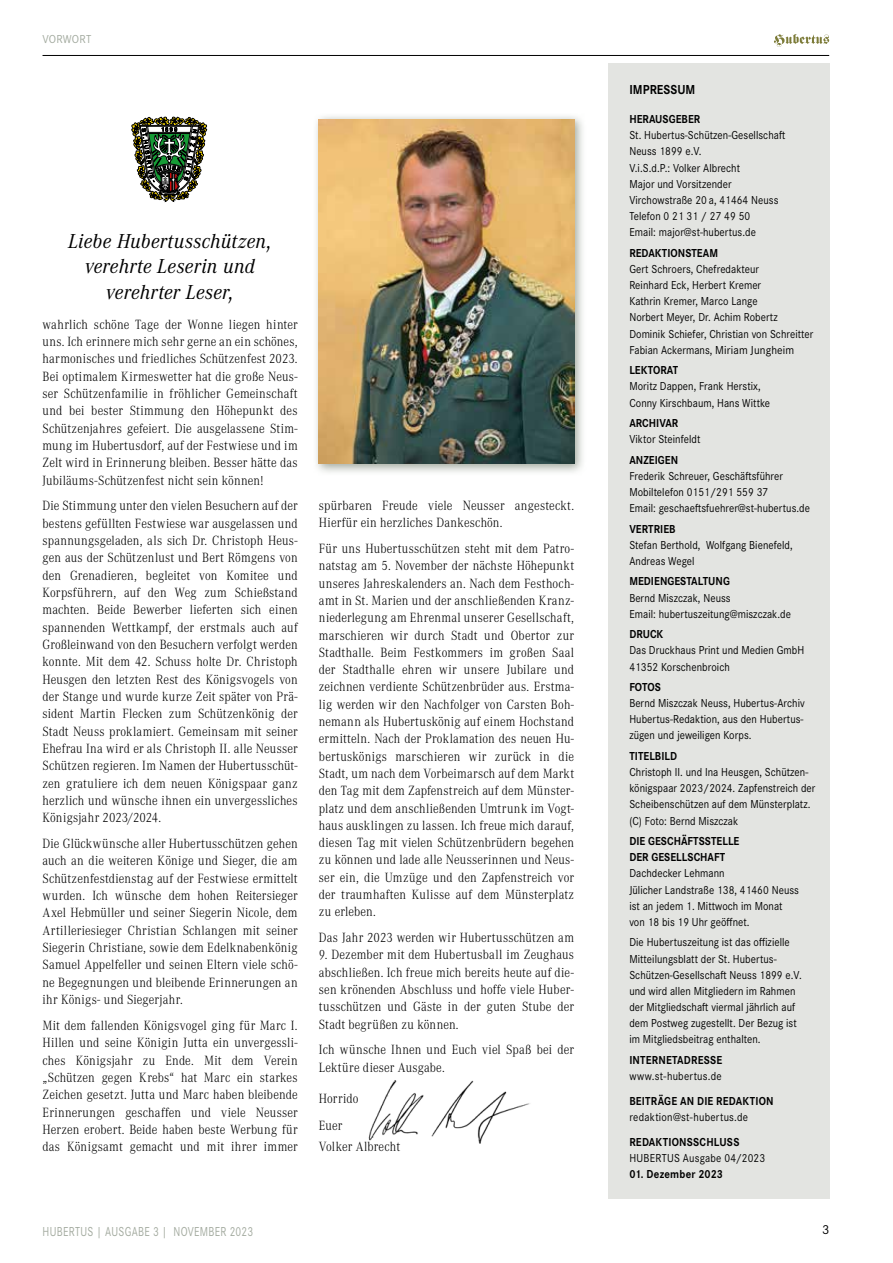
<style>
.page{position:relative;width:893px;height:1263px;background:#fff}
.page>*{position:absolute;margin:0;border:0;box-sizing:border-box;transform-origin:0 0}
.t1{font:italic 21px/25.2px "Corporate A Pro";letter-spacing:.02em;color:#000;text-align:center;scale:.95 1}
.t2{font:300 13.8px/17.2px "Corporate A Pro";letter-spacing:.015em;color:#000;text-align:justify;scale:.9 1}
.t3{font:13.5px "Corporate S Pro";letter-spacing:.03em;color:#a3aa9f;scale:.8 1}
.t4{font:700 13.5px "Corporate S Pro";letter-spacing:.005em;color:#000;scale:.9 1}
.t5{font:13.5px "Corporate S Pro";color:#000}
.t6{font:12px/16.2px "Corporate S Pro";letter-spacing:.005em;color:#000;scale:.9 1}
.t7{font:700 12px/16.2px "Corporate S Pro";letter-spacing:.005em;color:#000;scale:.9 1}
.t8{font:12px "Corporate S Pro";letter-spacing:.025em;color:#000;scale:.9 1}
.t9{font:12px "Corporate S Pro";letter-spacing:.01em;color:#a3aa9f;scale:.95 1}
</style>
<div class="page">
<hr style="left:43px;top:55px;width:786px;height:1px;background:#000">
<svg style="left:774px;top:34px;width:55px;height:13px"></svg>
<img style="left:368px;top:1080px;width:162px;height:64px">
<div style="left:608px;top:64px;width:221px;height:1135px;background:#e3e4e1"></div>
<svg style="left:316px;top:116px;width:267px;height:357px"></svg>
<img style="left:319px;top:119px;width:255px;height:344px">
<svg style="left:131px;top:117px;width:76px;height:85px"></svg>
<p class="t9" style="left:43px;top:30px;width:53px">VORWORT</p>
<h1 class="t1" style="left:68px;top:228px;width:216px">Liebe Hubertusschützen, verehrte Leserin und verehrter Leser,</h1>
<p class="t2" style="left:43px;top:315px;width:285px">wahrlich schöne Tage der Wonne liegen hinter uns. Ich erinnere mich sehr gerne an ein schönes, harmonisches und friedliches Schützenfest 2023.<br>Bei optimalem Kirmeswetter hat die große Neus&shy;ser Schützenfamilie in fröhlicher Gemeinschaft und bei bester Stimmung den Höhepunkt des Schützenjahres gefeiert. Die ausgelassene Stim&shy;mung im Hubertusdorf, auf der Festwiese und im Zelt wird in Erinnerung bleiben. Besser hätte das Jubiläums-Schützenfest nicht sein können!</p>
<p class="t2" style="left:43px;top:497px;width:285px">Die Stimmung unter den vielen Besuchern auf der bestens gefüllten Festwiese war ausgelassen und spannungsgeladen, als sich Dr. Christoph Heus&shy;gen aus der Schützenlust und Bert Römgens von den Grenadieren, begleitet von Komitee und Korpsführern, auf den Weg zum Schießstand machten. Beide Bewerber lieferten sich einen spannenden Wettkampf, der erstmals auch auf Großleinwand von den Besuchern verfolgt werden konnte. Mit dem 42. Schuss holte Dr. Christoph Heusgen den letzten Rest des Königsvogels von der Stange und wurde kurze Zeit später von Prä&shy;sident Martin Flecken zum Schützenkönig der Stadt Neuss proklamiert. Gemeinsam mit seiner Ehefrau Ina wird er als Christoph II. alle Neusser Schützen regieren. Im Namen der Hubertusschüt&shy;zen gratuliere ich dem neuen Königspaar ganz herzlich und wünsche ihnen ein unvergessliches Königsjahr 2023/2024.</p>
<p class="t2" style="left:43px;top:834px;width:285px">Die Glückwünsche aller Hubertusschützen gehen auch an die weiteren Könige und Sieger, die am Schützenfestdienstag auf der Festwiese ermittelt wurden. Ich wünsche dem hohen Reitersieger Axel Hebmüller und seiner Siegerin Nicole, dem Artilleriesieger Christian Schlangen mit seiner Siegerin Christiane, sowie dem Edelknabenkönig Samuel Appelfeller und seinen Eltern viele schö&shy;ne Begegnungen und bleibende Erinnerungen an ihr Königs- und Siegerjahr.</p>
<p class="t2" style="left:43px;top:1016px;width:285px">Mit dem fallenden Königsvogel ging für Marc I.<br>Hillen und seine Königin Jutta ein unvergessli&shy;ches Königsjahr zu Ende. Mit dem Verein „Schützen gegen Krebs“ hat Marc ein starkes Zeichen gesetzt. Jutta und Marc haben bleibende Erinnerungen geschaffen und viele Neusser Herzen erobert. Beide haben beste Werbung für das Königsamt gemacht und mit ihrer immer</p>
<p class="t2" style="left:319px;top:496px;width:285px">spürbaren Freude viele Neusser angesteckt.<br>Hierfür ein herzliches Dankeschön.</p>
<p class="t2" style="left:319px;top:539px;width:285px">Für uns Hubertusschützen steht mit dem Patro&shy;natstag am 5. November der nächste Höhepunkt unseres Jahreskalenders an. Nach dem Festhoch&shy;amt in St. Marien und der anschließenden Kranz&shy;niederlegung am Ehrenmal unserer Gesellschaft, marschieren wir durch Stadt und Obertor zur Stadthalle. Beim Festkommers im großen Saal der Stadthalle ehren wir unsere Jubilare und zeichnen verdiente Schützenbrüder aus. Erstma&shy;lig werden wir den Nachfolger von Carsten Boh&shy;nemann als Hubertuskönig auf einem Hochstand ermitteln. Nach der Proklamation des neuen Hu&shy;bertuskönigs marschieren wir zurück in die Stadt, um nach dem Vorbeimarsch auf dem Markt den Tag mit dem Zapfenstreich auf dem Münster&shy;platz und dem anschließenden Umtrunk im Vogt&shy;haus ausklingen zu lassen. Ich freue mich darauf, diesen Tag mit vielen Schützenbrüdern begehen zu können und lade alle Neusserinnen und Neus&shy;ser ein, die Umzüge und den Zapfenstreich vor der traumhaften Kulisse auf dem Münsterplatz zu erleben.</p>
<p class="t2" style="left:319px;top:928px;width:285px">Das Jahr 2023 werden wir Hubertusschützen am</p>
<p class="t2" style="left:319px;top:946px;width:285px">9. Dezember mit dem Hubertusball im Zeughaus abschließen. Ich freue mich bereits heute auf die&shy;sen krönenden Abschluss und hoffe viele Huber&shy;tusschützen und Gäste in der guten Stube der Stadt begrüßen zu können.</p>
<p class="t2" style="left:319px;top:1041px;width:285px">Ich wünsche Ihnen und Euch viel Spaß bei der<br>Lektüre dieser Ausgabe.</p>
<p class="t2" style="left:319px;top:1084px;width:45px;line-height:26.8px">Horrido<br>Euer</p>
<p class="t2" style="left:319px;top:1137px;width:92px">Volker Albrecht</p>
<p class="t4" style="left:629px;top:79px;width:75px">IMPRESSUM</p>
<p class="t7" style="left:629px;top:110px;width:80px">HERAUSGEBER</p>
<p class="t6" style="left:629px;top:126px;width:175px">St. Hubertus-Schützen-Gesellschaft<br>Neuss 1899 e.V.<br>V.i.S.d.P.: Volker Albrecht<br>Major und Vorsitzender<br>Virchowstraße 20 a, 41464 Neuss<br>Telefon 0 21 31 / 27 49 50<br>Email: major@st-hubertus.de</p>
<p class="t7" style="left:629px;top:244px;width:100px">REDAKTIONSTEAM</p>
<p class="t6" style="left:629px;top:260px;width:206px">Gert Schroers, Chefredakteur<br>Reinhard Eck, Herbert Kremer<br>Kathrin Kremer, Marco Lange<br>Norbert Meyer, Dr. Achim Robertz Dominik Schiefer, Christian von Schreitter Fabian Ackermans, Miriam Jungheim</p>
<p class="t7" style="left:629px;top:361px;width:56px">LEKTORAT</p>
<p class="t6" style="left:629px;top:377px;width:158px">Moritz Dappen, Frank Herstix,<br>Conny Kirschbaum, Hans Wittke</p>
<p class="t7" style="left:629px;top:414px;width:56px">ARCHIVAR</p>
<p class="t6" style="left:629px;top:430px;width:81px">Viktor Steinfeldt</p>
<p class="t7" style="left:629px;top:451px;width:56px">ANZEIGEN</p>
<p class="t6" style="left:629px;top:467px;width:202px">Frederik Schreuer, Geschäftsführer<br>Mobiltelefon 0151/291 559 37<br>Email: geschaeftsfuehrer@st-hubertus.de</p>
<p class="t7" style="left:629px;top:519px;width:53px">VERTRIEB</p>
<p class="t6" style="left:629px;top:536px;width:183px">Stefan Berthold, Wolfgang Bienefeld,<br>Andreas Wegel</p>
<p class="t7" style="left:629px;top:572px;width:113px">MEDIENGESTALTUNG</p>
<p class="t6" style="left:629px;top:589px;width:181px">Bernd Miszczak, Neuss<br>Email: hubertuszeitung@miszczak.de</p>
<p class="t7" style="left:629px;top:625px;width:39px">DRUCK</p>
<p class="t6" style="left:629px;top:641px;width:196px">Das Druckhaus Print und Medien GmbH<br>41352 Korschenbroich</p>
<p class="t7" style="left:629px;top:678px;width:37px">FOTOS</p>
<p class="t6" style="left:629px;top:694px;width:197px;text-align:justify">Bernd Miszczak Neuss, Hubertus-Archiv Hubertus-Redaktion, aus den Hubertus&shy;zügen und jeweiligen Korps.</p>
<p class="t7" style="left:629px;top:747px;width:55px">TITELBILD</p>
<p class="t6" style="left:629px;top:763px;width:208px">Christoph II. und Ina Heusgen, Schützen&shy;königspaar 2023/2024. Zapfenstreich der Scheibenschützen auf dem Münsterplatz. (C) Foto: Bernd Miszczak</p>
<p class="t7" style="left:629px;top:832px;width:124px">DIE GESCHÄFTSSTELLE<br>DER GESELLSCHAFT</p>
<p class="t6" style="left:629px;top:864px;width:190px">Dachdecker Lehmann<br>Jülicher Landstraße 138, 41460 Neuss ist an jedem 1. Mittwoch im Monat von 18 bis 19 Uhr geöffnet.</p>
<p class="t6" style="left:629px;top:933px;width:193px">Die Hubertuszeitung ist das offizielle Mitteilungsblatt der St. Hubertus-Schützen-Gesellschaft Neuss 1899 e.V. und wird allen Mitgliedern im Rahmen der Mitgliedschaft viermal jährlich auf dem Postweg zugestellt. Der Bezug ist im Mitgliedsbeitrag enthalten.</p>
<p class="t7" style="left:629px;top:1051px;width:105px">INTERNETADRESSE</p>
<p class="t8" style="left:629px;top:1067px;width:104px">www.st-hubertus.de</p>
<p class="t7" style="left:629px;top:1092px;width:162px">BEITRÄGE AN DIE REDAKTION</p>
<p class="t8" style="left:629px;top:1108px;width:133px">redaktion@st-hubertus.de</p>
<p class="t7" style="left:629px;top:1132px;width:124px">REDAKTIONSSCHLUSS</p>
<p class="t6" style="left:629px;top:1149px;width:152px">HUBERTUS Ausgabe 04/2023</p>
<p class="t7" style="left:629px;top:1165px;width:106px">01. Dezember 2023</p>
<p class="t3" style="left:43px;top:1221px;width:265px">HUBERTUS | AUSGABE 3 | NOVEMBER 2023</p>
<p class="t5" style="left:822px;top:1219px;width:9px">3</p>
</div>
